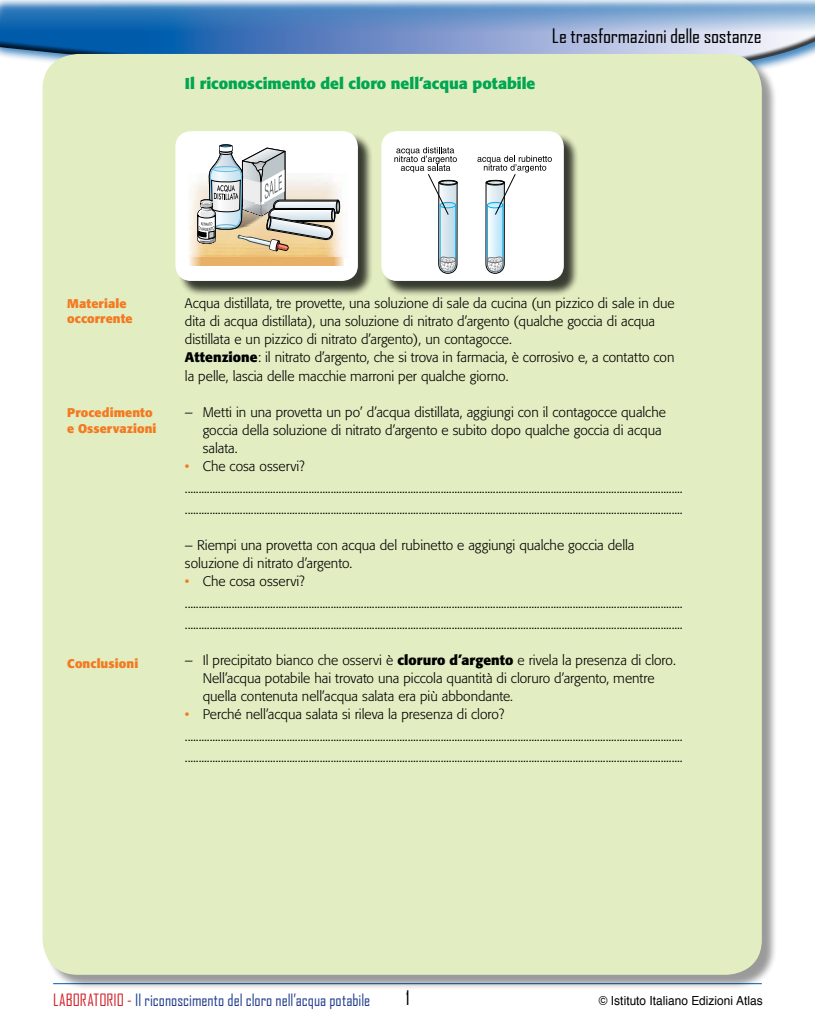
<style>
.page{position:relative;width:815px;height:1028px;background:#fff}
.page>*{position:absolute;margin:0;border:0;box-sizing:border-box;transform-origin:0 0}
.Normale{font:19.38px "Agency FB";color:#000}
.KOZUCA_Mincho_Pro_R{font:19.12px "Agency FB";letter-spacing:-.015em;color:#000;scale:1.11 1}
.Normale-2{font:16.25px "Agency FB";color:#25408f}
.x_OBIETTIVI_Formata{font:700 15.62px "Formata";color:#00a651}
.Normale-3{font:300 13.75px/18.1px "Formata";color:#000}
.x_OBIETTIVI_Formata-2{font:700 12.5px "Formata";letter-spacing:.01em;color:#f47920}
.x_INCISI_tris{font:12.5px "Helvetica";letter-spacing:.005em;color:#000;scale:.95 1}
.s1{font-weight:700}
.s2{font-weight:400;color:#f47920}
.s3{color:#d2232a}
</style>
<div class="page">
<div style="left:0;top:0;width:815px;height:80px;background:#000;opacity:.75"></div>
<div style="left:44px;top:56px;width:733px;height:934px;background:#000;opacity:.4"></div>
<div style="left:43px;top:54px;width:719px;height:920px;background:#e2edc1;border-radius:35px"></div>
<div style="left:177px;top:133px;width:196px;height:163px;background:#000;opacity:.75"></div>
<div style="left:176px;top:132px;width:181px;height:148px;background:#fff;border-radius:15px"></div>
<img style="left:189px;top:183px;width:155px;height:75px">
<svg style="left:189px;top:258px;width:83px;height:8px"></svg>
<svg style="left:272px;top:258px;width:71px;height:8px"></svg>
<svg style="left:197px;top:144px;width:143px;height:107px"></svg>
<div style="left:175px;top:131px;width:183px;height:150px;border:1px solid #fff;border-radius:15px"></div>
<div style="left:383px;top:133px;width:196px;height:163px;background:#000;opacity:.75"></div>
<div style="left:382px;top:132px;width:181px;height:148px;background:#fff;border-radius:15px"></div>
<svg style="left:394px;top:147px;width:158px;height:127px"></svg>
<div style="left:381px;top:131px;width:183px;height:150px;border:1px solid #fff;border-radius:15px"></div>
<p class="x_OBIETTIVI_Formata" style="left:185px;top:74px;width:352px">Il riconoscimento del cloro nell’acqua potabile</p>
<p class="KOZUCA_Mincho_Pro_R" style="left:552px;top:24px;width:191px">Le trasformazioni delle sostanze</p>
<p class="x_OBIETTIVI_Formata-2" style="left:67px;top:295px;width:61px">Materiale</p>
<p class="x_OBIETTIVI_Formata-2" style="left:67px;top:310px;width:67px">occorrente</p>
<p class="x_OBIETTIVI_Formata-2" style="left:67px;top:404px;width:87px">Procedimento</p>
<p class="x_OBIETTIVI_Formata-2" style="left:67px;top:420px;width:91px">e Osservazioni</p>
<p class="x_OBIETTIVI_Formata-2" style="left:67px;top:655px;width:72px">Conclusioni</p>
<p class="Normale-3" style="left:185px;top:294px;width:491px">Acqua distillata, tre provette, una soluzione di sale da cucina (un pizzico di sale in due dita di acqua distillata), una soluzione di nitrato d’argento (qualche goccia di acqua distillata e un pizzico di nitrato d’argento), un contagocce.</p>
<p class="Normale-3" style="left:185px;top:349px;width:491px"><span class="s1">Attenzione</span>: il nitrato d’argento, che si trova in farmacia, è corrosivo e, a contatto con la pelle, lascia delle macchie marroni per qualche giorno.</p>
<p class="Normale-3" style="left:203px;top:403px;width:465px;text-indent:-18px">– Metti in una provetta un po’ d’acqua distillata, aggiungi con il contagocce qualche goccia della soluzione di nitrato d’argento e subito dopo qualche goccia di acqua salata.</p>
<p class="Normale-3" style="left:185px;top:457px;width:121px"><span class="s2">•</span> Che cosa osservi?</p>
<p class="Normale-3" style="left:185px;top:479px;width:499px">.....................................................................................................................................................................................</p>
<p class="Normale-3" style="left:185px;top:500px;width:499px">.....................................................................................................................................................................................</p>
<p class="Normale-3" style="left:185px;top:536px;width:451px">– Riempi una provetta con acqua del rubinetto e aggiungi qualche goccia della soluzione di nitrato d’argento.</p>
<p class="Normale-3" style="left:185px;top:572px;width:121px"><span class="s2">•</span> Che cosa osservi?</p>
<p class="Normale-3" style="left:185px;top:594px;width:499px">.....................................................................................................................................................................................</p>
<p class="Normale-3" style="left:185px;top:615px;width:499px">.....................................................................................................................................................................................</p>
<p class="Normale-3" style="left:203px;top:651px;width:475px;text-indent:-18px">– Il precipitato bianco che osservi è <span class="s1">cloruro d’argento</span> e rivela la presenza di cloro.<br>Nell’acqua potabile hai trovato una piccola quantità di cloruro d’argento, mentre quella contenuta nell’acqua salata era più abbondante.</p>
<p class="Normale-3" style="left:185px;top:705px;width:321px"><span class="s2">•</span> Perché nell’acqua salata si rileva la presenza di cloro?</p>
<p class="Normale-3" style="left:185px;top:727px;width:499px">.....................................................................................................................................................................................</p>
<p class="Normale-3" style="left:185px;top:748px;width:499px">.....................................................................................................................................................................................</p>
<p class="Normale-2" style="left:53px;top:989px;width:319px"><span class="s3">LABORATORIO -</span> Il riconoscimento del cloro nell’acqua potabile</p>
<p class="Normale" style="left:406px;top:986px;width:5px">1</p>
<p class="x_INCISI_tris" style="left:599px;top:991px;width:174px">© Istituto Italiano Edizioni Atlas</p>
</div>
